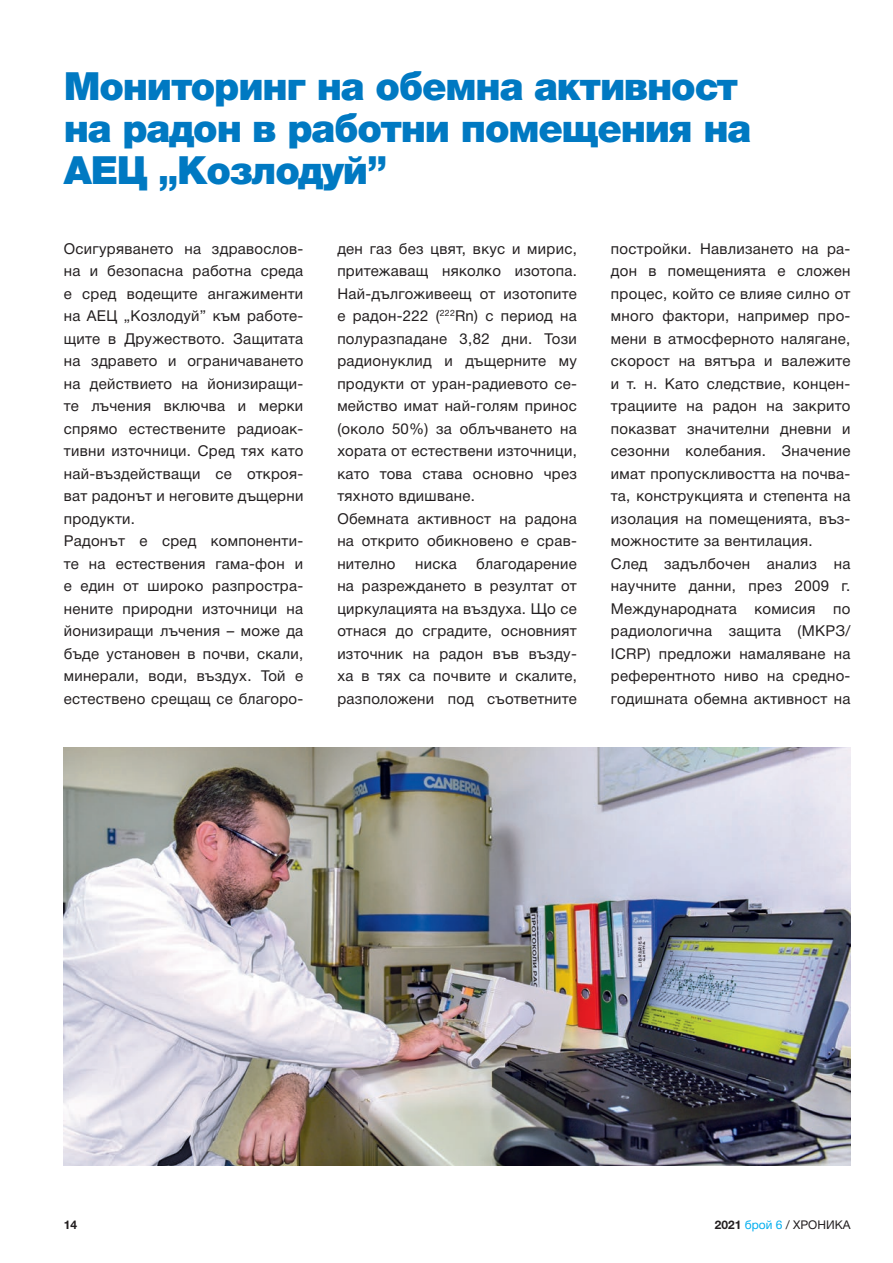
<style>
.page{position:relative;width:893px;height:1263px;background:#fff}
.page>*{position:absolute;margin:0;border:0;box-sizing:border-box;transform-origin:0 0}
.t1{font:900 39px/42px "Helvetica Neue Cyr";letter-spacing:-.03em;color:#0079c2}
.t2{font:15px/22.5px "Helvetica Neue Cyr";letter-spacing:.02em;color:#231f20}
.t3{font:12px "Helvetica Neue Cyr";color:#231f20}
.t4{font:700 12px "Helvetica Neue Cyr";color:#231f20}
.s1{font-weight:700}
.s2{color:#00aeef}
</style>
<div class="page">
<img style="left:64px;top:747px;width:786px;height:418px">
<h1 class="t1" style="left:64px;top:66px;width:689px">Мониторинг на обемна активност на радон в работни помещения на<br>АЕЦ „Козлодуй”</h1>
<p class="t2" style="left:64px;top:237px;width:241px">Осигуряването на здравослов&shy;на и безопасна работна среда е сред водещите ангажименти на АЕЦ „Козлодуй” към работе&shy;щите в Дружеството. Защитата на здравето и ограничаването на действието на йонизиращи&shy;те лъчения включва и мерки спрямо естествените радиоак&shy;тивни източници. Сред тях като най-въздействащи се откроя&shy;ват радонът и неговите дъщерни продукти.<br>Радонът е сред компоненти&shy;те на естествения гама-фон и е един от широко разпростра&shy;нените природни източници на йонизиращи лъчения – може да бъде установен в почви, скали, минерали, води, въздух. Той е естествено срещащ се благоро-</p>
<p class="t2" style="left:337px;top:237px;width:241px">ден газ без цвят, вкус и мирис, притежаващ няколко изотопа.<br>Най-дългоживеещ от изотопите е радон-222 (<sup>222</sup>Rn) с период на полуразпадане 3,82 дни. Този радионуклид и дъщерните му продукти от уран-радиевото се&shy;мейство имат най-голям принос (около 50%) за облъчването на хората от естествени източници, като това става основно чрез тяхното вдишване.<br>Обемната активност на радона на открито обикновено е срав&shy;нително</p>
<p class="t2" style="left:337px;top:552px;width:241px;text-align:justify;text-indent:139px">благодарение на разреждането в резултат от циркулацията на въздуха. Що се отнася до сградите, основният източник на радон във възду&shy;ха в тях са почвите и скалите, разположени под съответните</p>
<p class="t2" style="left:415px;top:552px;width:43px">ниска</p>
<p class="t2" style="left:611px;top:237px;width:241px">постройки. Навлизането на ра&shy;дон в помещенията е сложен процес, който се влияе силно от много фактори, например про&shy;мени в атмосферното налягане, скорост на вятъра и валежите и т. н. Като следствие, концен&shy;трациите на радон на закрито показват значителни дневни и сезонни колебания. Значение имат пропускливостта на почва&shy;та, конструкцията и степента на изолация на помещенията, въз&shy;можностите за вентилация.<br>След задълбочен анализ на научните данни, през 2009 г.<br>Международната комисия по радиологична защита (МКРЗ/<br>ICRP) предложи намаляване на референтното ниво на средно&shy;годишната обемна активност на</p>
<p class="t4" style="left:64px;top:1218px;width:15px">14</p>
<p class="t3" style="left:715px;top:1218px;width:137px"><span class="s1">2021</span> <span class="s2">брой 6</span> / ХРОНИКА</p>
</div>
